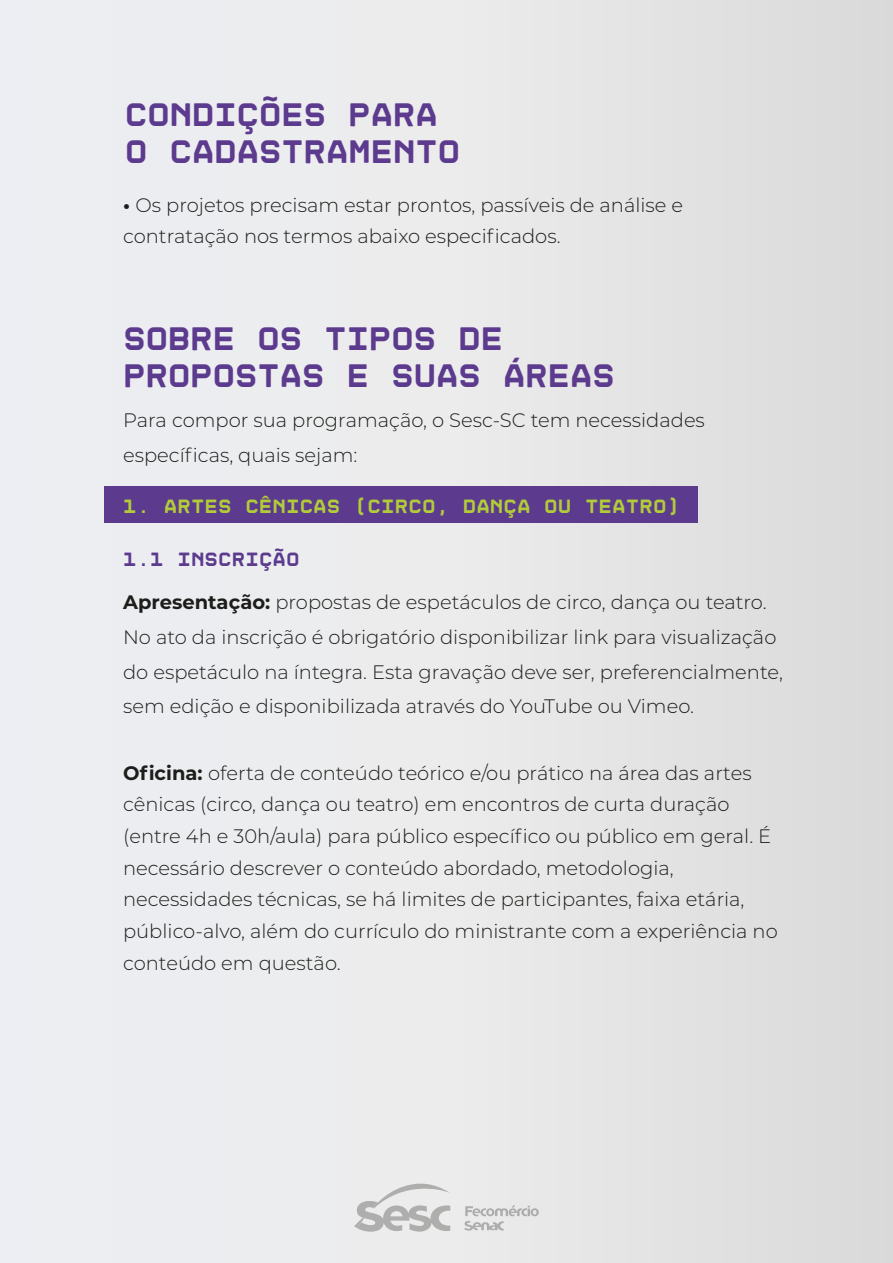
<style>
.page{position:relative;width:893px;height:1263px;background:#fff}
.page>*{position:absolute;margin:0;border:0;box-sizing:border-box;transform-origin:0 0}
.t1{font:700 33px/36.9px "Disket Mono";letter-spacing:-.02em;color:#5c3a8e}
.t2{font:300 19.5px/31.7px "Montserrat";color:#1d1d1b}
.t3{font:700 19.5px "Disket Mono";color:#b2cc39}
.t4{font:700 19.5px "Disket Mono";color:#5c3a8e}
.s1{font-weight:700}
</style>
<div class="page">
<div style="left:0;top:0;width:893px;height:1263px;background:linear-gradient(to right,#f0f2f6,#dedddc)"></div>
<svg style="left:464px;top:1205px;width:75px;height:26px"></svg>
<svg style="left:354px;top:1183px;width:96px;height:49px"></svg>
<div style="left:105px;top:487px;width:593px;height:36px;background:#5c3a8e"></div>
<h1 class="t1" style="left:125px;top:95px;width:337px">CONDIÇÕES PARA<br>O CADASTRAMENTO</h1>
<p class="t2" style="left:123px;top:188px;width:562px"><span class="s1">•</span> Os projetos precisam estar prontos, passíveis de análise e contratação nos termos abaixo especificados.</p>
<h1 class="t1" style="left:123px;top:320px;width:494px">SOBRE OS TIPOS DE<br>PROPOSTAS E SUAS ÁREAS</h1>
<p class="t2" style="left:123px;top:402px;width:583px;line-height:34.7px">Para compor sua programação, o Sesc-SC tem necessidades específicas, quais sejam:</p>
<p class="t3" style="left:123px;top:494px;width:559px">1. ARTES CÊNICAS (CIRCO, DANÇA OU TEATRO)</p>
<p class="t4" style="left:123px;top:547px;width:178px">1.1 INSCRIÇÃO</p>
<p class="t2" style="left:123px;top:584px;width:661px;line-height:34.7px"><span class="s1">Apresentação:</span> propostas de espetáculos de circo, dança ou teatro.<br>No ato da inscrição é obrigatório disponibilizar link para visualização do espetáculo na íntegra. Esta gravação deve ser, preferencialmente, sem edição e disponibilizada através do YouTube ou Vimeo.</p>
<p class="t2" style="left:123px;top:756px;width:656px"><span class="s1">Oficina:</span> oferta de conteúdo teórico e/ou prático na área das artes cênicas (circo, dança ou teatro) em encontros de curta duração (entre 4h e 30h/aula) para público específico ou público em geral. É necessário descrever o conteúdo abordado, metodologia, necessidades técnicas, se há limites de participantes, faixa etária, público-alvo, além do currículo do ministrante com a experiência no conteúdo em questão.</p>
</div>
